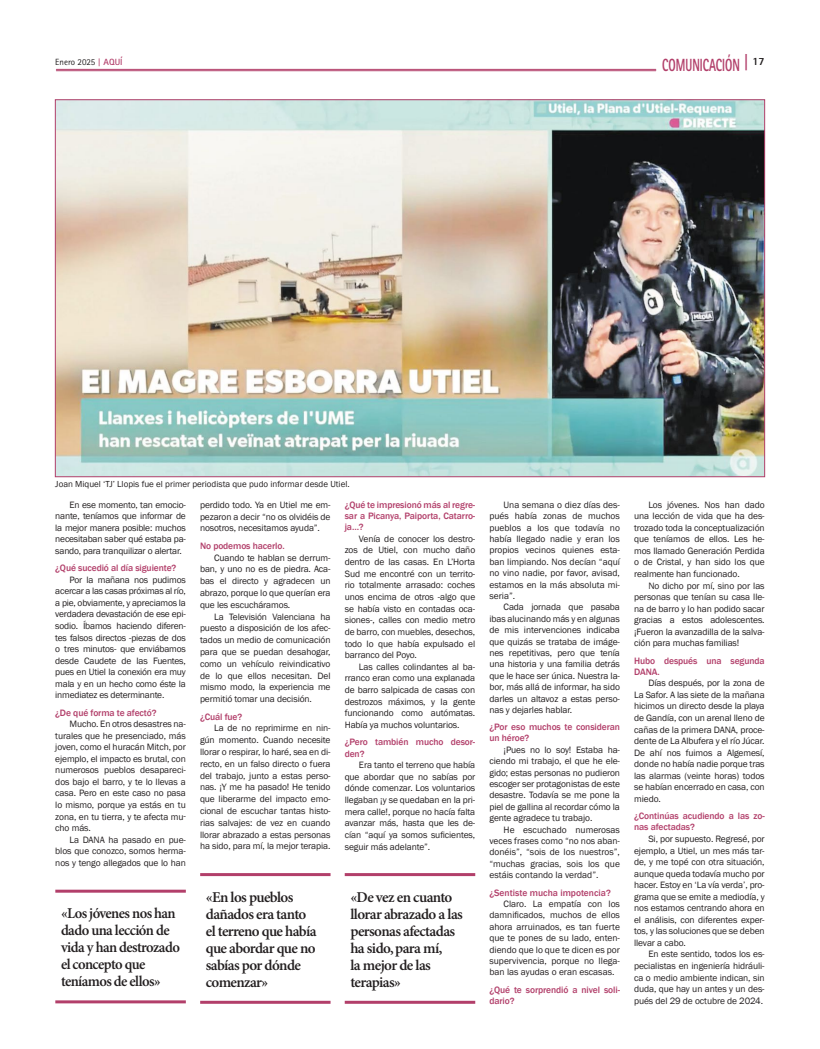
<style>
.page{position:relative;width:820px;height:1049px;background:#fff}
.page>*{position:absolute;margin:0;border:0;box-sizing:border-box;transform-origin:0 0}
.t1{font:800 17.6px "Rotis Sans Serif Std";color:#b23f6a;scale:.64 1}
.t2{font:600 15px/17px "Minion Pro";letter-spacing:-.04em;color:#231f20}
.t3{font:9.5px/11.5px "Franklin Gothic";letter-spacing:-.01em;color:#231f20;text-align:justify}
.t4{font:500 9.5px/11.2px "Franklin Gothic";letter-spacing:-.01em;color:#b23f6a}
.t5{font:9px "Franklin Gothic";color:#231f20}
.t6{font:9px "Rotis Sans Serif Std";color:#231f20}
.s1{font-family:"Rotis Serif Std";font-weight:700;color:#b23f6a}
.s2{font-weight:700;color:#b23f6a}
.s3{font-size:18.2px}
</style>
<div class="page">
<hr style="left:200px;top:873px;width:130px;height:3px;background:#b23f6a">
<hr style="left:200px;top:1001px;width:130px;height:3px;background:#b23f6a">
<hr style="left:344px;top:873px;width:131px;height:3px;background:#b23f6a">
<hr style="left:344px;top:1001px;width:131px;height:3px;background:#b23f6a">
<hr style="left:55px;top:890px;width:131px;height:3px;background:#b23f6a">
<hr style="left:55px;top:1000px;width:131px;height:3px;background:#b23f6a">
<hr style="left:56px;top:69px;width:599px;height:1px;background:#b23f6a">
<hr style="left:56px;top:71px;width:599px;height:1px;background:#b23f6a">
<img style="left:57px;top:101px;width:705px;height:374px">
<p class="t6" style="left:55px;top:57px;width:69px">Enero 2025 <span class="s1">|</span> <span class="s2">AQUÍ</span></p>
<h1 class="t1" style="left:662px;top:54px;width:161px">COMUNICACIÓN <span class="s3">|</span> <sup>17</sup></h1>
<p class="t5" style="left:55px;top:478px;width:296px">Joan Miquel ‘TJ’ Llopis fue el primer periodista que pudo informar desde Utiel.</p>
<p class="t3" style="left:55px;top:499px;width:132px;text-indent:14px">En ese momento, tan emocio&shy;nante, teníamos que informar de la mejor manera posible: muchos necesitaban saber qué estaba pa&shy;sando, para tranquilizar o alertar.</p>
<p class="t4" style="left:55px;top:563px;width:122px">¿Qué sucedió al día siguiente?</p>
<p class="t3" style="left:55px;top:574px;width:132px;text-indent:14px">Por la mañana nos pudimos acercar a las casas próximas al río, a pie, obviamente, y apreciamos la verdadera devastación de ese epi&shy;sodio. Íbamos haciendo diferen&shy;tes falsos directos -piezas de dos o tres minutos- que enviábamos desde Caudete de las Fuentes, pues en Utiel la conexión era muy mala y en un hecho como éste la inmediatez es determinante.</p>
<p class="t4" style="left:55px;top:707px;width:103px">¿De qué forma te afectó?</p>
<p class="t3" style="left:55px;top:718px;width:132px;text-indent:14px">Mucho. En otros desastres na&shy;turales que he presenciado, más joven, como el huracán Mitch, por ejemplo, el impacto es brutal, con numerosos pueblos desapareci&shy;dos bajo el barro, y te lo llevas a casa. Pero en este caso no pasa lo mismo, porque ya estás en tu zona, en tu tierra, y te afecta mu&shy;cho más.</p>
<p class="t3" style="left:55px;top:834px;width:132px;text-indent:14px">La DANA ha pasado en pue&shy;blos que conozco, somos herma&shy;nos y tengo allegados que lo han</p>
<p class="t4" style="left:344px;top:499px;width:132px;text-align:justify">¿Qué te impresionó más al regre&shy;sar a Picanya, Paiporta, Catarro&shy;ja…?</p>
<p class="t3" style="left:344px;top:533px;width:132px;text-indent:14px">Venía de conocer los destro&shy;zos de Utiel, con mucho daño dentro de las casas. En L’Horta Sud me encontré con un territo&shy;rio totalmente arrasado: coches unos encima de otros -algo que se había visto en contadas oca&shy;siones-, calles con medio metro de barro, con muebles, desechos, todo lo que había expulsado el barranco del Poyo.</p>
<p class="t3" style="left:344px;top:661px;width:132px;text-indent:14px">Las calles colindantes al ba&shy;rranco eran como una explanada de barro salpicada de casas con destrozos máximos, y la gente funcionando como autómatas.<br>Había ya muchos voluntarios.</p>
<p class="t4" style="left:344px;top:737px;width:132px">¿Pero también mucho desor&shy;den?</p>
<p class="t3" style="left:344px;top:759px;width:132px;text-indent:14px">Era tanto el terreno que había que abordar que no sabías por dónde comenzar. Los voluntarios llegaban ¡y se quedaban en la pri&shy;mera calle!, porque no hacía falta avanzar más, hasta que les de&shy;cían “aquí ya somos suficientes, seguir más adelante”.</p>
<p class="t3" style="left:200px;top:499px;width:132px;line-height:11.8px">perdido todo. Ya en Utiel me em&shy;pezaron a decir “no os olvidéis de nosotros, necesitamos ayuda”.</p>
<p class="t4" style="left:200px;top:540px;width:86px">No podemos hacerlo.</p>
<p class="t3" style="left:200px;top:552px;width:132px;line-height:11.8px;text-indent:14px">Cuando te hablan se derrum&shy;ban, y uno no es de piedra. Aca&shy;bas el directo y agradecen un abrazo, porque lo que querían era que les escucháramos.</p>
<p class="t3" style="left:200px;top:611px;width:132px;line-height:11.8px;text-indent:14px">La Televisión Valenciana ha puesto a disposición de los afec&shy;tados un medio de comunicación para que se puedan desahogar, como un vehículo reivindicativo de lo que ellos necesitan. Del mismo modo, la experiencia me permitió tomar una decisión.</p>
<p class="t4" style="left:200px;top:711px;width:44px">¿Cuál fue?</p>
<p class="t3" style="left:200px;top:723px;width:132px;line-height:11.8px;text-indent:14px">La de no reprimirme en nin&shy;gún momento. Cuando necesite llorar o respirar, lo haré, sea en di&shy;recto, en un falso directo o fuera del trabajo, junto a estas perso&shy;nas. ¡Y me ha pasado! He tenido que liberarme del impacto emo&shy;cional de escuchar tantas histo&shy;rias salvajes: de vez en cuando llorar abrazado a estas personas ha sido, para mí, la mejor terapia.</p>
<h2 class="t2" style="left:61px;top:905px;width:120px">«Los jóvenes nos han dado una lección de vida y han destrozado el concepto que teníamos de ellos»</h2>
<h2 class="t2" style="left:206px;top:889px;width:112px">«En los pueblos dañados era tanto el terreno que había que abordar que no sabías por dónde comenzar»</h2>
<h2 class="t2" style="left:350px;top:889px;width:114px">«De vez en cuanto llorar abrazado a las personas afectadas ha sido, para mí,<br>la mejor de las terapias»</h2>
<p class="t3" style="left:489px;top:499px;width:132px;text-indent:14px">Una semana o diez días des&shy;pués había zonas de muchos pueblos a los que todavía no había llegado nadie y eran los propios vecinos quienes esta&shy;ban limpiando. Nos decían “aquí no vino nadie, por favor, avisad, estamos en la más absoluta mi&shy;seria”.</p>
<p class="t3" style="left:489px;top:602px;width:132px;text-indent:14px">Cada jornada que pasaba ibas alucinando más y en algunas de mis intervenciones indicaba que quizás se trataba de imáge&shy;nes repetitivas, pero que tenía una historia y una familia detrás que le hace ser única. Nuestra la&shy;bor, más allá de informar, ha sido darles un altavoz a estas perso&shy;nas y dejarles hablar.</p>
<p class="t4" style="left:489px;top:722px;width:132px">¿Por eso muchos te consideran un héroe?</p>
<p class="t3" style="left:489px;top:744px;width:132px;text-indent:14px">¡Pues no lo soy! Estaba ha&shy;ciendo mi trabajo, el que he ele&shy;gido; estas personas no pudieron escoger ser protagonistas de este desastre. Todavía se me pone la piel de gallina al recordar cómo la gente agradece tu trabajo.</p>
<p class="t3" style="left:489px;top:824px;width:132px;text-indent:14px">He escuchado numerosas veces frases como “no nos aban&shy;donéis”, “sois de los nuestros”, “muchas gracias, sois los que estáis contando la verdad”.</p>
<p class="t4" style="left:489px;top:887px;width:123px">¿Sentiste mucha impotencia?</p>
<p class="t3" style="left:489px;top:898px;width:132px;text-indent:14px">Claro. La empatía con los damnificados, muchos de ellos ahora arruinados, es tan fuerte que te pones de su lado, enten&shy;diendo que lo que te dicen es por supervivencia, porque no llega&shy;ban las ayudas o eran escasas.</p>
<p class="t4" style="left:489px;top:984px;width:132px">¿Qué te sorprendió a nivel soli&shy;dario?</p>
<p class="t3" style="left:634px;top:499px;width:132px;text-indent:14px">Los jóvenes. Nos han dado una lección de vida que ha des&shy;trozado toda la conceptualización que teníamos de ellos. Les he&shy;mos llamado Generación Perdida o de Cristal, y han sido los que realmente han funcionado.</p>
<p class="t3" style="left:634px;top:580px;width:132px;text-indent:14px">No dicho por mí, sino por las personas que tenían su casa lle&shy;na de barro y lo han podido sacar gracias a estos adolescentes. ¡Fueron la avanzadilla de la salva&shy;ción para muchas familias!</p>
<p class="t4" style="left:634px;top:655px;width:132px">Hubo después una segunda<br>DANA.</p>
<p class="t3" style="left:634px;top:678px;width:132px;text-indent:14px">Días después, por la zona de La Safor. A las siete de la mañana hicimos un directo desde la playa de Gandía, con un arenal lleno de cañas de la primera DANA, proce&shy;dente de La Albufera y el río Júcar.<br>De ahí nos fuimos a Algemesí, donde no había nadie porque tras las alarmas (veinte horas) todos se habían encerrado en casa, con miedo.</p>
<p class="t4" style="left:634px;top:810px;width:132px">¿Continúas acudiendo a las zo&shy;nas afectadas?</p>
<p class="t3" style="left:634px;top:833px;width:132px;text-indent:14px">Si, por supuesto. Regresé, por ejemplo, a Utiel, un mes más tar&shy;de, y me topé con otra situación, aunque queda todavía mucho por hacer. Estoy en ‘La vía verda’, pro&shy;grama que se emite a mediodía, y nos estamos centrando ahora en el análisis, con diferentes exper&shy;tos, y las soluciones que se deben llevar a cabo.</p>
<p class="t3" style="left:634px;top:949px;width:132px;text-indent:14px">En este sentido, todos los es&shy;pecialistas en ingeniería hidráuli&shy;ca o medio ambiente indican, sin duda, que hay un antes y un des&shy;pués del 29 de octubre de 2024.</p>
</div>
